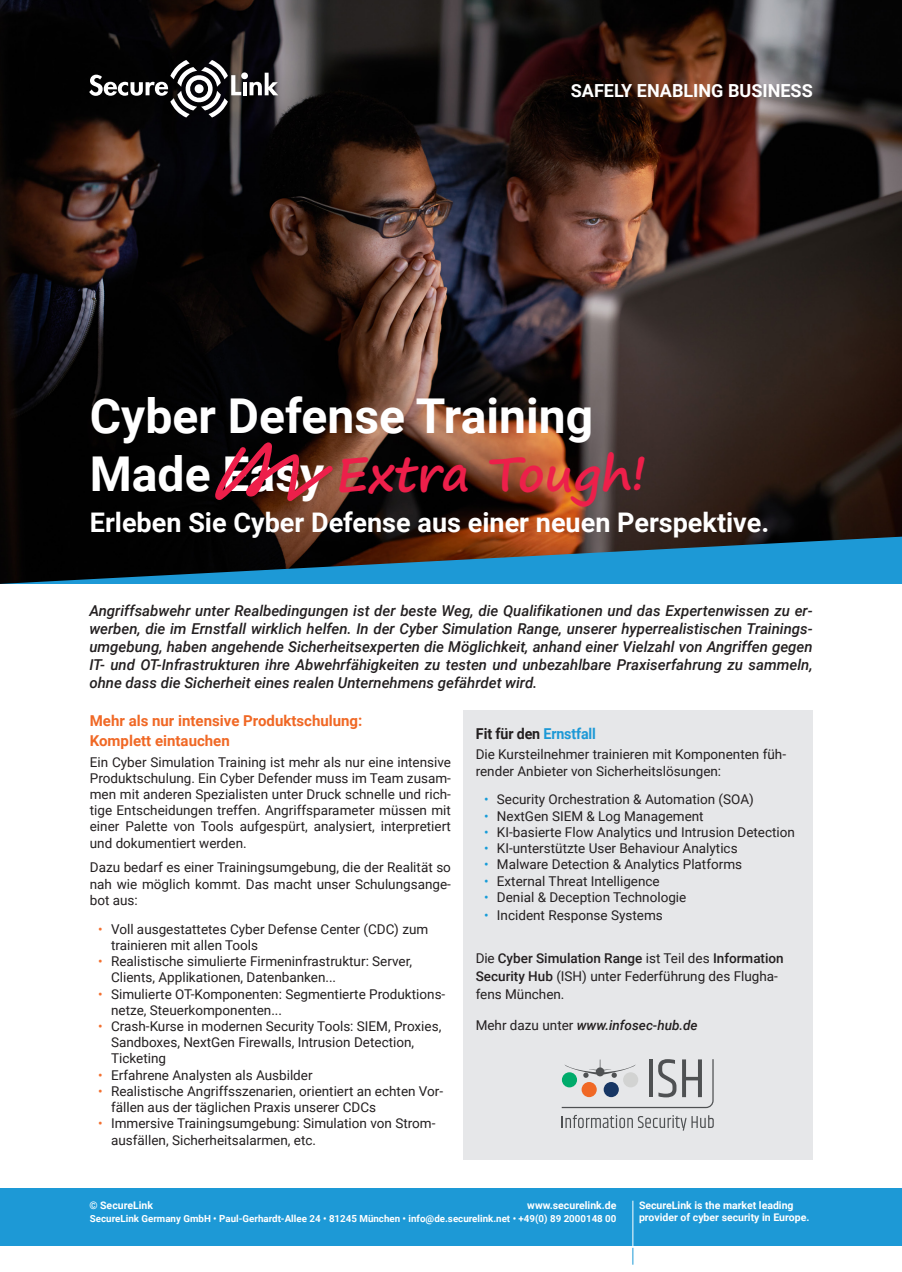
<style>
.page{position:relative;width:902px;height:1272px;background:#fff}
.page>*{position:absolute;margin:0;border:0;box-sizing:border-box;transform-origin:0 0}
.t1{font:700 48px/57.6px "Roboto";color:#fff}
.t2{font:700 27px "Roboto";color:#fff}
.t3{font:700 18px "Roboto";color:#fff}
.t4{font:italic 500 15px/18px "Roboto";color:#231f20;text-align:justify}
.t5{font:700 15px/19.8px "Roboto";color:#f06825}
.t6{font:700 15px "Roboto";letter-spacing:-.01em;color:#231f20;scale:.95 1}
.Body_Copy{font:13.5px/16.2px "Roboto";color:#231f20}
.t7{font:italic 500 13.5px "Roboto";color:#231f20}
.t8{font:700 10.5px/12.6px "Roboto";color:#fff}
.t9{font:700 9.75px "Roboto";color:#fff}
.s1{font-family:"Segoe Print";color:#ed1f4a}
.s2{color:#f37030}
.s3{color:#1d99d6}
.s4{color:#169cd8}
.s5{font-weight:500}
.s6{font-weight:400;font-style:normal}
</style>
<div class="page">
<div style="left:0;top:1188px;width:901px;height:57px;background:#1d99d6"></div>
<svg style="left:632px;top:1247px;width:1px;height:17px"></svg>
<hr style="left:632px;top:1200px;width:1px;height:47px;background:#fff">
<img style="left:0;top:0;width:901px;height:584px">
<div style="left:241px;top:72px;width:7px;height:7px;background:#fff;border-radius:50%"></div>
<svg style="left:242px;top:82px;width:4px;height:13px"></svg>
<svg style="left:249px;top:73px;width:29px;height:22px"></svg>
<svg style="left:89px;top:60px;width:152px;height:58px"></svg>
<svg style="left:210px;top:437px;width:128px;height:73px;background:#551919"></svg>
<div style="left:463px;top:710px;width:349px;height:449px;background:#e6e7e9"></div>
<svg style="left:561px;top:1114px;width:152px;height:16px"></svg>
<svg style="left:561px;top:1059px;width:152px;height:49px"></svg>
<p class="t3" style="left:570px;top:77px;width:243px">SAFELY ENABLING BUSINESS</p>
<h1 class="t1" style="left:90px;top:386px;width:558px">Cyber Defense Training<br>Made Easy <span class="s1">Extra Tough!</span></h1>
<h1 class="t2" style="left:90px;top:503px;width:681px">Erleben Sie Cyber Defense aus einer neuen Perspektive.</h1>
<p class="t4" style="left:89px;top:601px;width:724px">Angriffsabwehr unter Realbedingungen ist der beste Weg, die Qualifikationen und das Expertenwissen zu er&shy;werben, die im Ernstfall wirklich helfen. In der Cyber Simulation Range, unserer hyperrealistischen Trainings&shy;umgebung, haben angehende Sicherheitsexperten die Möglichkeit, anhand einer Vielzahl von Angriffen gegen IT- und OT-Infrastrukturen ihre Abwehrfähigkeiten zu testen und unbezahlbare Praxiserfahrung zu sammeln, ohne dass die Sicherheit eines realen Unternehmens gefährdet wird.</p>
<h2 class="t5" style="left:90px;top:710px;width:274px">Mehr als nur intensive Produktschulung:<br>Komplett eintauchen</h2>
<p class="Body_Copy" style="left:90px;top:753px;width:362px;text-align:justify">Ein Cyber Simulation Training ist mehr als nur eine intensive Produktschulung. Ein Cyber Defender muss im Team zusam&shy;men mit anderen Spezialisten unter Druck schnelle und rich&shy;tige Entscheidungen treffen. Angriffsparameter müssen mit einer Palette von Tools aufgespürt, analysiert, interpretiert und dokumentiert werden.</p>
<p class="Body_Copy" style="left:90px;top:859px;width:362px;text-align:justify">Dazu bedarf es einer Trainingsumgebung, die der Realität so nah wie möglich kommt. Das macht unser Schulungsange&shy;bot aus:</p>
<p class="Body_Copy" style="left:111px;top:920px;width:319px;text-indent:-13px"><span class="s2">•</span> Voll ausgestattetes Cyber Defense Center (CDC) zum trainieren mit allen Tools</p>
<p class="Body_Copy" style="left:111px;top:952px;width:302px;text-indent:-13px"><span class="s2">•</span> Realistische simulierte Firmeninfrastruktur: Server,<br>Clients, Applikationen, Datenbanken...</p>
<p class="Body_Copy" style="left:111px;top:985px;width:336px;text-indent:-13px"><span class="s2">•</span> Simulierte OT-Komponenten: Segmentierte Produktions&shy;netze, Steuerkomponenten...</p>
<p class="Body_Copy" style="left:111px;top:1017px;width:332px;text-indent:-13px"><span class="s2">•</span> Crash-Kurse in modernen Security Tools: SIEM, Proxies,<br>Sandboxes, NextGen Firewalls, Intrusion Detection,<br>Ticketing</p>
<p class="Body_Copy" style="left:98px;top:1066px;width:216px"><span class="s2">•</span> Erfahrene Analysten als Ausbilder</p>
<p class="Body_Copy" style="left:111px;top:1082px;width:333px;text-indent:-13px"><span class="s2">•</span> Realistische Angriffsszenarien, orientiert an echten Vor&shy;fällen aus der täglichen Praxis unserer CDCs</p>
<p class="Body_Copy" style="left:111px;top:1114px;width:326px;text-indent:-13px"><span class="s2">•</span> Immersive Trainingsumgebung: Simulation von Strom&shy;ausfällen, Sicherheitsalarmen, etc.</p>
<p class="t6" style="left:476px;top:723px;width:128px">Fit für den <span class="s3">Ernstfall</span></p>
<p class="Body_Copy" style="left:475px;top:746px;width:312px">Die Kursteilnehmer trainieren mit Komponenten füh&shy;render Anbieter von Sicherheitslösungen:</p>
<p class="Body_Copy" style="left:484px;top:791px;width:271px"><span class="s4">•</span> Security Orchestration &amp; Automation (SOA)</p>
<p class="Body_Copy" style="left:484px;top:807px;width:221px"><span class="s4">•</span> NextGen SIEM &amp; Log Management</p>
<p class="Body_Copy" style="left:484px;top:823px;width:312px"><span class="s4">•</span> KI-basierte Flow Analytics und Intrusion Detection</p>
<p class="Body_Copy" style="left:484px;top:839px;width:255px"><span class="s4">•</span> KI-unterstützte User Behaviour Analytics</p>
<p class="Body_Copy" style="left:484px;top:855px;width:259px"><span class="s4">•</span> Malware Detection &amp; Analytics Platforms</p>
<p class="Body_Copy" style="left:484px;top:872px;width:177px"><span class="s4">•</span> External Threat Intelligence</p>
<p class="Body_Copy" style="left:484px;top:888px;width:204px"><span class="s4">•</span> Denial &amp; Deception Technologie</p>
<p class="Body_Copy" style="left:484px;top:906px;width:180px"><span class="s4">•</span> Incident Response Systems</p>
<p class="Body_Copy" style="left:475px;top:948px;width:309px;line-height:18px">Die <span class="s5">Cyber Simulation Range</span> ist Teil des <span class="s5">Information<br>Security Hub</span> (ISH) unter Federführung des Flugha&shy;fens München.</p>
<p class="t7" style="left:475px;top:1015px;width:223px"><span class="s6">Mehr dazu unter</span> www.infosec-hub.de</p>
<p class="t8" style="left:89px;top:1198px;width:65px">© SecureLink</p>
<p class="t8" style="left:527px;top:1198px;width:91px">www.securelink.de</p>
<p class="t9" style="left:90px;top:1211px;width:528px">SecureLink Germany GmbH • Paul-Gerhardt-Allee 24 • 81245 München • info@de.securelink.net • +49(0) 89 2000148 00</p>
<p class="t8" style="left:639px;top:1198px;width:172px">SecureLink is the market leading provider of cyber security in Europe.</p>
</div>
